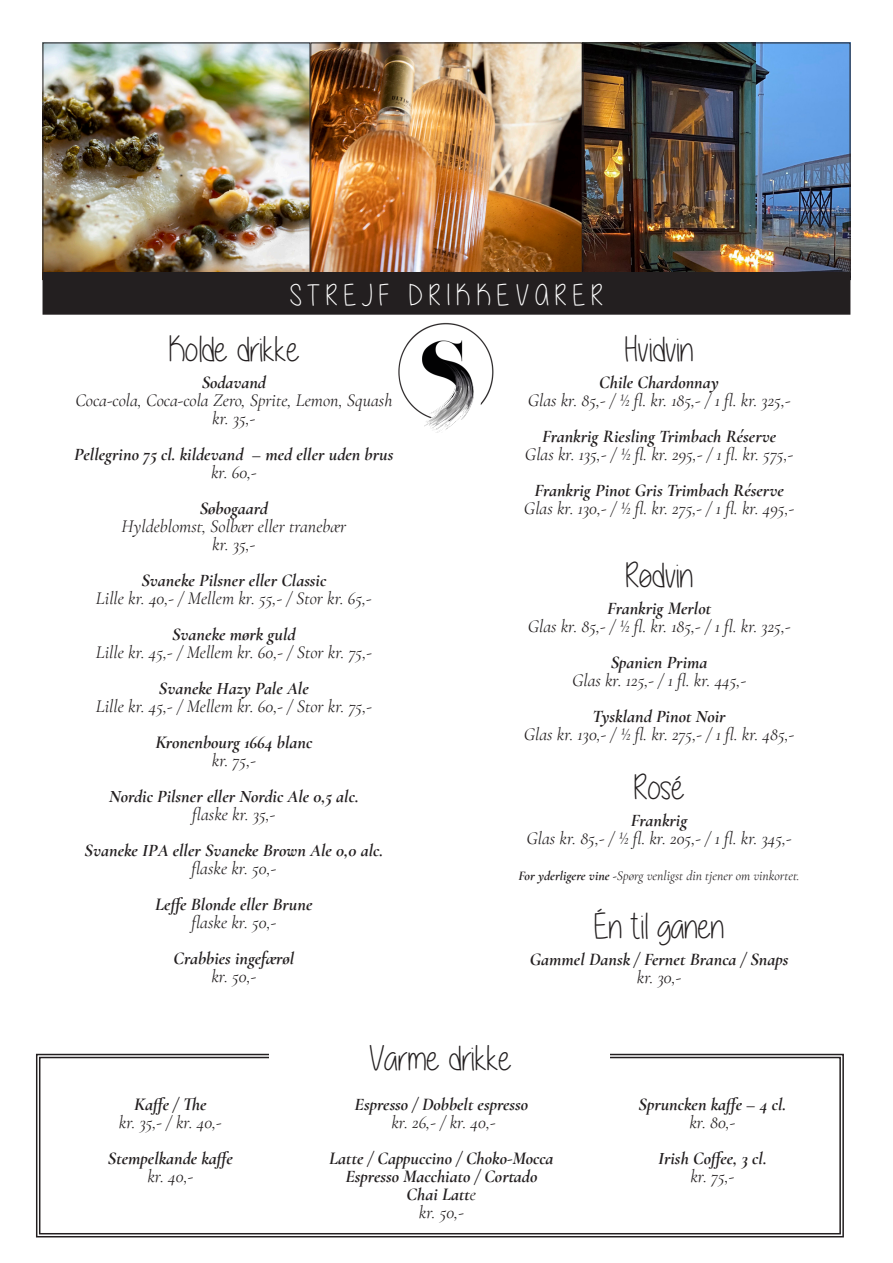
<style>
.page{position:relative;width:893px;height:1263px;background:#fff}
.page>*{position:absolute;margin:0;border:0;box-sizing:border-box;transform-origin:0 0}
.t1{font:36px "Alittlesunshine";color:#231f20}
.t2{font:30px "Alittlesunshine";letter-spacing:.2em;color:#fff}
.t3{font:italic 18px/18px "Cormorant Garamond";color:#231f20;text-align:center}
.t4{font:italic 700 18px "Cormorant Garamond";color:#231f20}
.t5{font:italic 13.5px "Cormorant Garamond";color:#231f20}
.s1{font-weight:700}
.s2{font-weight:400}
</style>
<div class="page">
<img style="left:45px;top:45px;width:803px;height:227px">
<div style="left:310px;top:43px;width:273px;height:237px;border:1px solid #231f20"></div>
<div style="left:583px;top:43px;width:267px;height:237px;border:1px solid #231f20"></div>
<div style="left:43px;top:273px;width:807px;height:41px;background:#231f20"></div>
<div style="left:43px;top:272px;width:807px;height:43px;border:1px solid #231f20"></div>
<img style="left:398px;top:322px;width:96px;height:111px">
<svg style="left:36px;top:1053px;width:808px;height:185px"></svg>
<div style="left:39px;top:1057px;width:802px;height:177px;border:1px solid #231f20"></div>
<div style="left:270px;top:1041px;width:340px;height:32px;background:#fff"></div>
<p class="t2" style="left:290px;top:280px;width:315px">STREJF DRIKKEVARER</p>
<p class="t1" style="left:168px;top:330px;width:133px">Kolde drikke</p>
<p class="t4" style="left:202px;top:371px;width:66px">Sodavand</p>
<p class="t3" style="left:75px;top:391px;width:318px">Coca-cola, Coca-cola Zero, Sprite, Lemon, Squash</p>
<p class="t3" style="left:212px;top:409px;width:45px">kr. 35,-</p>
<p class="t4" style="left:74px;top:443px;width:321px">Pellegrino 75 cl. kildevand – med eller uden brus</p>
<p class="t3" style="left:211px;top:463px;width:47px">kr. 60,-</p>
<p class="t4" style="left:200px;top:497px;width:70px">Søbogaard</p>
<p class="t3" style="left:121px;top:517px;width:226px">Hyldeblomst, Solbær eller tranebær</p>
<p class="t3" style="left:212px;top:535px;width:45px">kr. 35,-</p>
<p class="t4" style="left:141px;top:569px;width:186px">Svaneke Pilsner eller Classic</p>
<p class="t3" style="left:96px;top:589px;width:277px">Lille kr. 40,- / Mellem kr. 55,- / Stor kr. 65,-</p>
<p class="t4" style="left:172px;top:623px;width:125px">Svaneke mørk guld</p>
<p class="t3" style="left:96px;top:643px;width:277px">Lille kr. 45,- / Mellem kr. 60,- / Stor kr. 75,-</p>
<p class="t3" style="left:96px;top:679px;width:277px"><span class="s1">Svaneke Hazy Pale Ale<br></span>Lille kr. 45,- / Mellem kr. 60,- / Stor kr. 75,-</p>
<p class="t4" style="left:155px;top:731px;width:158px">Kronenbourg 1664 blanc</p>
<p class="t3" style="left:212px;top:751px;width:45px">kr. 75,-</p>
<p class="t4" style="left:109px;top:785px;width:251px">Nordic Pilsner eller Nordic Ale 0,5 alc.</p>
<p class="t3" style="left:192px;top:805px;width:85px">flaske kr. 35,-</p>
<p class="t4" style="left:85px;top:839px;width:300px">Svaneke IPA eller Svaneke Brown Ale 0,0 alc.</p>
<p class="t3" style="left:191px;top:859px;width:86px">flaske kr. 50,-</p>
<p class="t4" style="left:155px;top:893px;width:159px">Leffe Blonde eller Brune</p>
<p class="t3" style="left:191px;top:913px;width:86px">flaske kr. 50,-</p>
<p class="t4" style="left:174px;top:947px;width:122px">Crabbies ingefærøl</p>
<p class="t3" style="left:211px;top:967px;width:46px">kr. 50,-</p>
<p class="t1" style="left:624px;top:330px;width:71px">Hvidvin</p>
<p class="t4" style="left:599px;top:371px;width:121px">Chile Chardonnay</p>
<p class="t3" style="left:528px;top:391px;width:264px">Glas kr. 85,- / ½ fl. kr. 185,- / 1 fl. kr. 325,-</p>
<p class="t4" style="left:542px;top:425px;width:236px">Frankrig Riesling Trimbach Réserve</p>
<p class="t3" style="left:525px;top:445px;width:270px">Glas kr. 135,- / ½ fl. kr. 295,- / 1 fl. kr. 575,-</p>
<p class="t4" style="left:534px;top:479px;width:251px">Frankrig Pinot Gris Trimbach Réserve</p>
<p class="t3" style="left:524px;top:499px;width:272px">Glas kr. 130,- / ½ fl. kr. 275,- / 1 fl. kr. 495,-</p>
<p class="t1" style="left:625px;top:556px;width:70px">Rødvin</p>
<p class="t4" style="left:607px;top:597px;width:106px">Frankrig Merlot</p>
<p class="t3" style="left:528px;top:617px;width:264px">Glas kr. 85,- / ½ fl. kr. 185,- / 1 fl. kr. 325,-</p>
<p class="t4" style="left:611px;top:651px;width:98px">Spanien Prima</p>
<p class="t3" style="left:572px;top:671px;width:176px">Glas kr. 125,- / 1 fl. kr. 445,-</p>
<p class="t4" style="left:593px;top:705px;width:135px">Tyskland Pinot Noir</p>
<p class="t3" style="left:524px;top:725px;width:272px">Glas kr. 130,- / ½ fl. kr. 275,- / 1 fl. kr. 485,-</p>
<p class="t1" style="left:633px;top:768px;width:53px">Rosé</p>
<p class="t4" style="left:631px;top:809px;width:58px">Frankrig</p>
<p class="t3" style="left:526px;top:829px;width:267px">Glas kr. 85,- / ½ fl. kr. 205,- / 1 fl. kr. 345,-</p>
<p class="t5" style="left:519px;top:867px;width:283px"><span class="s1">For yderligere vine -</span>Spørg venligst din tjener om vinkortet.</p>
<p class="t1" style="left:594px;top:907px;width:132px">Én til ganen</p>
<p class="t4" style="left:530px;top:948px;width:260px">Gammel Dansk / Fernet Branca / Snaps</p>
<p class="t3" style="left:637px;top:968px;width:46px">kr. 30,-</p>
<p class="t4" style="left:134px;top:1093px;width:74px">Kaffe / The</p>
<p class="t3" style="left:119px;top:1113px;width:104px">kr. 35,- / kr. 40,-</p>
<p class="t4" style="left:108px;top:1147px;width:126px">Stempelkande kaffe</p>
<p class="t3" style="left:147px;top:1167px;width:47px">kr. 40,-</p>
<p class="t1" style="left:368px;top:1039px;width:145px">Varme drikke</p>
<p class="t4" style="left:355px;top:1093px;width:175px">Espresso / Dobbelt espresso</p>
<p class="t3" style="left:391px;top:1113px;width:106px">kr. 26,- / kr. 40,-</p>
<p class="t4" style="left:329px;top:1147px;width:226px">Latte / Cappuccino / Choko-Mocca</p>
<p class="t4" style="left:345px;top:1165px;width:194px">Espresso Macchiato / Cortado</p>
<p class="t4" style="left:407px;top:1183px;width:71px">Chai Latt<span class="s2">e</span></p>
<p class="t3" style="left:419px;top:1203px;width:46px">kr. 50,-</p>
<p class="t4" style="left:639px;top:1093px;width:149px">Spruncken kaffe – 4 cl.</p>
<p class="t3" style="left:689px;top:1113px;width:48px">kr. 80,-</p>
<p class="t4" style="left:658px;top:1147px;width:110px">Irish Coffee, 3 cl.</p>
<p class="t3" style="left:690px;top:1167px;width:45px">kr. 75,-</p>
</div>
